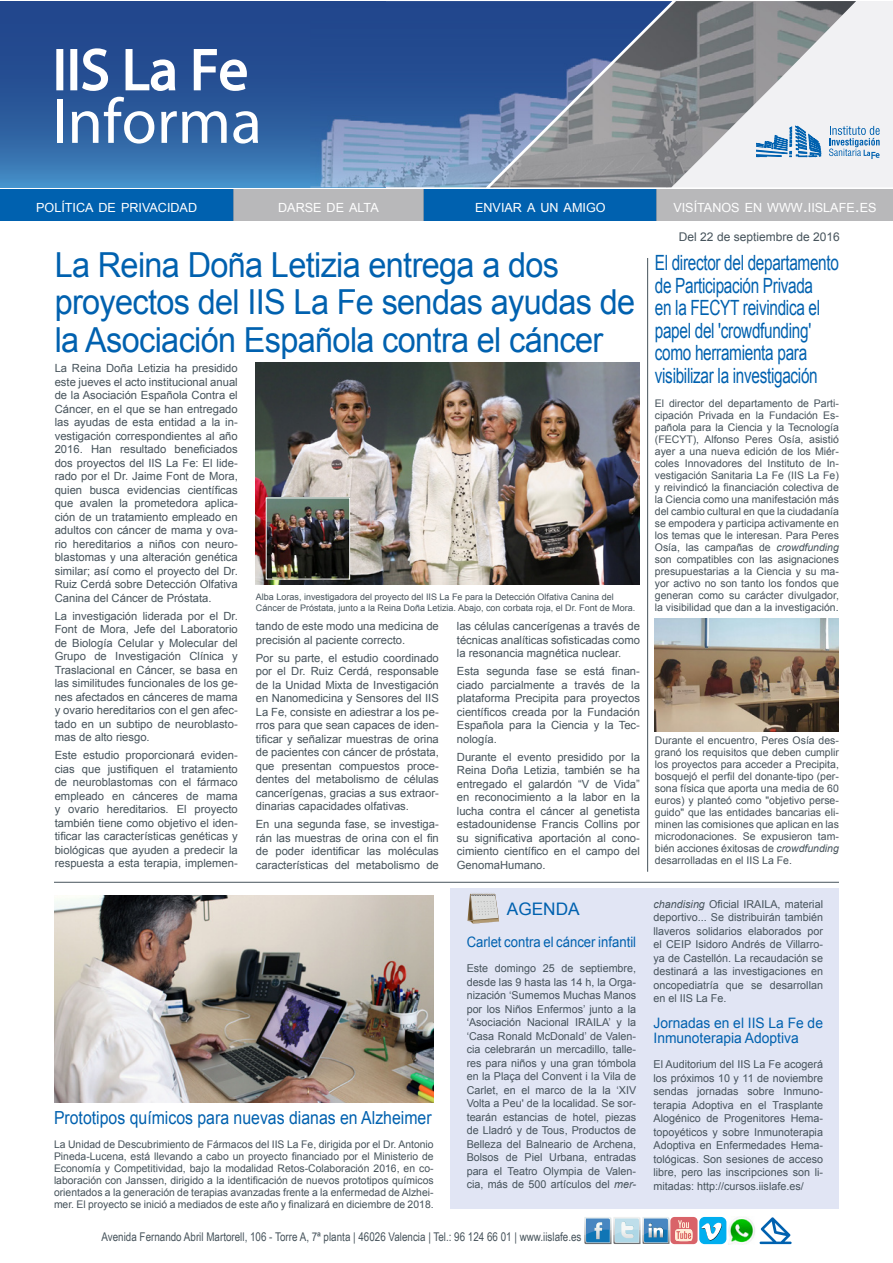
<style>
.page{position:relative;width:893px;height:1263px;background:#fff}
.page>*{position:absolute;margin:0;border:0;box-sizing:border-box;transform-origin:0 0}
.t1{font:64.05px "Myriad Pro";color:#fff}
.t2{font:58.5px "Myriad Pro";color:#fff}
.titular{font:34.5px/37.5px "Arial";letter-spacing:-.02em;color:#0061af;scale:.94 1}
.titular-2{font:21px/22.5px "Arial";letter-spacing:-.02em;color:#0061af;scale:.73 1}
.titular-3{font:18px "Arial";color:#0061af;scale:.88 1}
.t3{font:17.25px "Arial";color:#0061af}
.pafo{font:14.4px/14.4px "Arial";color:#0061af;scale:.96 1}
.pafo-2{font:14.4px "Arial";color:#0061af;scale:.91 1}
.t4{font:12.6px "Arial";color:#fff}
.t5{font:12px "Arial Narrow";color:#46535b}
.t6{font:12px "Arial";color:#46535b}
.pafo-3{font:11.25px/13.5px "Arial";color:#46535b;text-align:justify}
.pafo-4{font:10.8px/13.5px "Arial";color:#46535b;text-align:justify}
.pafo-5{font:10.5px/12px "Arial";color:#46535b;text-align:justify}
.t7{font:9px/10.8px "Arial";color:#46535b}
.s1{font-size:18px}
.s2{font-style:italic}
</style>
<div class="page">
<div style="left:424px;top:189px;width:233px;height:31px;background:#0061af"></div>
<div style="left:0;top:189px;width:233px;height:31px;background:#0061af"></div>
<div style="left:233px;top:189px;width:191px;height:31px;background:#b8b8ba"></div>
<div style="left:657px;top:189px;width:236px;height:31px;background:#b8b8ba"></div>
<svg style="left:0;top:1px;width:310px;height:186px;background:#2c5c9e"></svg>
<img style="left:310px;top:1px;width:180px;height:186px">
<img style="left:490px;top:1px;width:170px;height:186px">
<div style="left:56px;top:49px;width:7px;height:41px;border:2px solid #fff"></div>
<div style="left:70px;top:49px;width:7px;height:41px;border:2px solid #fff"></div>
<svg style="left:81px;top:47px;width:28px;height:45px"></svg>
<svg style="left:125px;top:48px;width:51px;height:44px;background:#5877ab"></svg>
<svg style="left:193px;top:48px;width:55px;height:44px;background:#5a79ac"></svg>
<svg style="left:660px;top:1px;width:233px;height:186px"></svg>
<div style="left:699px;top:1217px;width:27px;height:27px;background:#00aeef;border-radius:5px"></div>
<svg style="left:584px;top:1217px;width:138px;height:27px"></svg>
<img style="left:728px;top:1217px;width:27px;height:27px">
<svg style="left:759px;top:1217px;width:33px;height:27px"></svg>
<hr style="left:54px;top:882px;width:785px;height:1px;background:#46535b">
<img style="left:255px;top:363px;width:385px;height:222px">
<div style="left:451px;top:889px;width:388px;height:320px;background:#e1e5f4"></div>
<svg style="left:467px;top:893px;width:32px;height:31px"></svg>
<img style="left:655px;top:619px;width:184px;height:112px">
<hr style="left:647px;top:258px;width:1px;height:614px;background:#46535b">
<img style="left:54px;top:895px;width:380px;height:207px">
<img style="left:268px;top:500px;width:80px;height:77px">
<div style="left:266px;top:498px;width:84px;height:81px;border:1px solid #fff"></div>
<h2 class="t2" style="left:53px;top:34px;width:197px">IIS La Fe</h2>
<h1 class="t1" style="left:52px;top:82px;width:211px">Informa</h1>
<p class="t4" style="left:36px;top:199px;width:162px">POLÍTICA DE PRIVACIDAD</p>
<p class="t4" style="left:278px;top:199px;width:102px">DARSE DE ALTA</p>
<p class="t4" style="left:475px;top:199px;width:132px">ENVIAR A UN AMIGO</p>
<p class="t4" style="left:673px;top:199px;width:205px">VISÍTANOS EN WWW<span class="s1">.</span>IISLAFE<span class="s1">.</span>ES</p>
<p class="titular" style="left:55px;top:246px;width:619px">La Reina Doña Letizia entrega a dos proyectos del IIS La Fe sendas ayudas de la Asociación Española contra el cáncer</p>
<p class="pafo-3" style="left:55px;top:361px;width:185px">La Reina Doña Letizia ha presidido este jueves el acto institucional anual de la Asociación Española Contra el Cáncer, en el que se han entregado las ayudas de esta entidad a la in&shy;vestigación correspondientes al año 2016. Han resultado beneficiados dos proyectos del IIS La Fe: El lide&shy;rado por el Dr. Jaime Font de Mora, quien busca evidencias científicas que avalen la prometedora aplica&shy;ción de un tratamiento empleado en adultos con cáncer de mama y ova&shy;rio hereditarios a niños con neuro&shy;blastomas y una alteración genética similar; así como el proyecto del Dr.<br>Ruiz Cerdá sobre Detección Olfativa Canina del Cáncer de Próstata.</p>
<p class="pafo-3" style="left:55px;top:609px;width:185px">La investigación liderada por el Dr.<br>Font de Mora, Jefe del Laboratorio de Biología Celular y Molecular del Grupo de Investigación Clínica y Traslacional en Cáncer, se basa en las similitudes funcionales de los ge&shy;nes afectados en cánceres de mama y ovario hereditarios con el gen afec&shy;tado en un subtipo de neuroblasto&shy;mas de alto riesgo.</p>
<p class="pafo-3" style="left:55px;top:748px;width:185px">Este estudio proporcionará eviden&shy;cias que justifiquen el tratamiento de neuroblastomas con el fármaco empleado en cánceres de mama y ovario hereditarios. El proyecto también tiene como objetivo el iden&shy;tificar las características genéticas y biológicas que ayuden a predecir la respuesta a esta terapia, implemen-</p>
<p class="t7" style="left:256px;top:591px;width:381px">Alba Loras, investigadora del proyecto del IIS La Fe para la Detección Olfativa Canina del<br>Cáncer de Próstata, junto a la Reina Doña Letizia. Abajo, con corbata roja, el Dr. Font de Mora.</p>
<p class="pafo-3" style="left:256px;top:619px;width:185px">tando de este modo una medicina de precisión al paciente correcto.</p>
<p class="pafo-3" style="left:256px;top:651px;width:185px">Por su parte, el estudio coordinado por el Dr. Ruiz Cerdá, responsable de la Unidad Mixta de Investigación en Nanomedicina y Sensores del IIS La Fe, consiste en adiestrar a los pe&shy;rros para que sean capaces de iden&shy;tificar y señalizar muestras de orina de pacientes con cáncer de próstata, que presentan compuestos proce&shy;dentes del metabolismo de células cancerígenas, gracias a sus extraor&shy;dinarias capacidades olfativas.</p>
<p class="pafo-3" style="left:256px;top:817px;width:185px">En una segunda fase, se investiga&shy;rán las muestras de orina con el fin de poder identificar las moléculas características del metabolismo de</p>
<p class="pafo-3" style="left:457px;top:619px;width:185px">las células cancerígenas a través de técnicas analíticas sofisticadas como la resonancia magnética nuclear.</p>
<p class="pafo-3" style="left:457px;top:664px;width:185px">Esta segunda fase se está finan&shy;ciado parcialmente a través de la plataforma Precipita para proyectos científicos creada por la Fundación Española para la Ciencia y la Tec&shy;nología.</p>
<p class="pafo-3" style="left:457px;top:750px;width:185px">Durante el evento presidido por la Reina Doña Letizia, también se ha entregado el galardón “V de Vida” en reconocimiento a la labor en la lucha contra el cáncer al genetista estadounidense Francis Collins por su significativa aportación al cono&shy;cimiento científico en el campo del GenomaHumano.</p>
<p class="t3" style="left:507px;top:898px;width:74px">AGENDA</p>
<p class="titular-3" style="left:54px;top:1106px;width:431px">Prototipos químicos para nuevas dianas en Alzheimer</p>
<p class="pafo-5" style="left:54px;top:1138px;width:381px">La Unidad de Descubrimiento de Fármacos del IIS La Fe, dirigida por el Dr. Antonio Pineda-Lucena, está llevando a cabo un proyecto financiado por el Ministerio de Economía y Competitividad, bajo la modalidad Retos-Colaboración 2016, en co&shy;laboración con Janssen, dirigido a la identificación de nuevos prototipos químicos orientados a la generación de terapias avanzadas frente a la enfermedad de Alzhei&shy;mer. El proyecto se inició a mediados de este año y finalizará en diciembre de 2018.</p>
<p class="pafo-2" style="left:467px;top:932px;width:188px">Carlet contra el cáncer infantil</p>
<p class="pafo-4" style="left:467px;top:962px;width:171px">Este domingo 25 de septiembre, desde las 9 hasta las 14 h, la Orga&shy;nización ‘Sumemos Muchas Manos por los Niños Enfermos’ junto a la ‘Asociación Nacional IRAILA’ y la ‘Casa Ronald McDonald’ de Valen&shy;cia celebrarán un mercadillo, talle&shy;res para niños y una gran tómbola en la Plaça del Convent i la Vila de Carlet, en el marco de la la ‘XIV Volta a Peu' de la localidad. Se sor&shy;tearán estancias de hotel, piezas de Lladró y de Tous, Productos de Belleza del Balneario de Archena, Bolsos de Piel Urbana, entradas para el Teatro Olympia de Valen&shy;cia, más de 500 artículos del <span class="s2">mer-</span></p>
<p class="t5" style="left:102px;top:1227px;width:481px">Avenida Fernando Abril Martorell, 106 - Torre A, 7ª planta | 46026 Valencia | Tel.: 96 124 66 01 | www.iislafe.es</p>
<p class="t6" style="left:679px;top:229px;width:162px">Del 22 de septiembre de 2016</p>
<p class="titular-2" style="left:655px;top:252px;width:254px">El director del departamento de Participación Privada<br>en la FECYT reivindica el papel del 'crowdfunding' como herramienta para visibilizar la investigación</p>
<p class="pafo-5" style="left:655px;top:397px;width:186px">El director del departamento de Parti&shy;cipación Privada en la Fundación Es&shy;pañola para la Ciencia y la Tecnología (FECYT), Alfonso Peres Osía, asistió ayer a una nueva edición de los Miér&shy;coles Innovadores del Instituto de In&shy;vestigación Sanitaria La Fe (IIS La Fe) y reivindicó la financiación colectiva de la Ciencia como una manifestación más del cambio cultural en que la ciudadanía se empodera y participa activamente en los temas que le interesan. Para Peres Osía, las campañas de <span class="s2">crowdfunding </span>son compatibles con las asignaciones presupuestarias a la Ciencia y su ma&shy;yor activo no son tanto los fondos que generan como su carácter divulgador, la visibilidad que dan a la investigación.</p>
<p class="pafo-5" style="left:655px;top:734px;width:186px">Durante el encuentro, Peres Osía des&shy;granó los requisitos que deben cumplir los proyectos para acceder a Precipita, bosquejó el perfil del donante-tipo (per&shy;sona física que aporta una media de 60 euros) y planteó como "objetivo perse&shy;guido" que las entidades bancarias eli&shy;minen las comisiones que aplican en las microdonaciones. Se expusieron tam&shy;bién acciones éxitosas de <span class="s2">crowdfunding </span>desarrolladas en el IIS La Fe.</p>
<p class="pafo-4" style="left:653px;top:897px;width:171px"><span class="s2">chandising</span> Oficial IRAILA, material deportivo... Se distribuirán también llaveros solidarios elaborados por el CEIP Isidoro Andrés de Villarro&shy;ya de Castellón. La recaudación se destinará a las investigaciones en oncopediatría que se desarrollan en el IIS La Fe.</p>
<p class="pafo" style="left:653px;top:1016px;width:178px">Jornadas en el IIS La Fe de<br>Inmunoterapia Adoptiva</p>
<p class="pafo-4" style="left:653px;top:1058px;width:171px">El Auditorium del IIS La Fe acogerá los próximos 10 y 11 de noviembre sendas jornadas sobre Inmuno&shy;terapia Adoptiva en el Trasplante Alogénico de Progenitores Hema&shy;topoyéticos y sobre Inmunoterapia Adoptiva en Enfermedades Hema&shy;tológicas. Son sesiones de acceso libre, pero las inscripciones son li&shy;mitadas: http://cursos.iislafe.es/</p>
</div>
